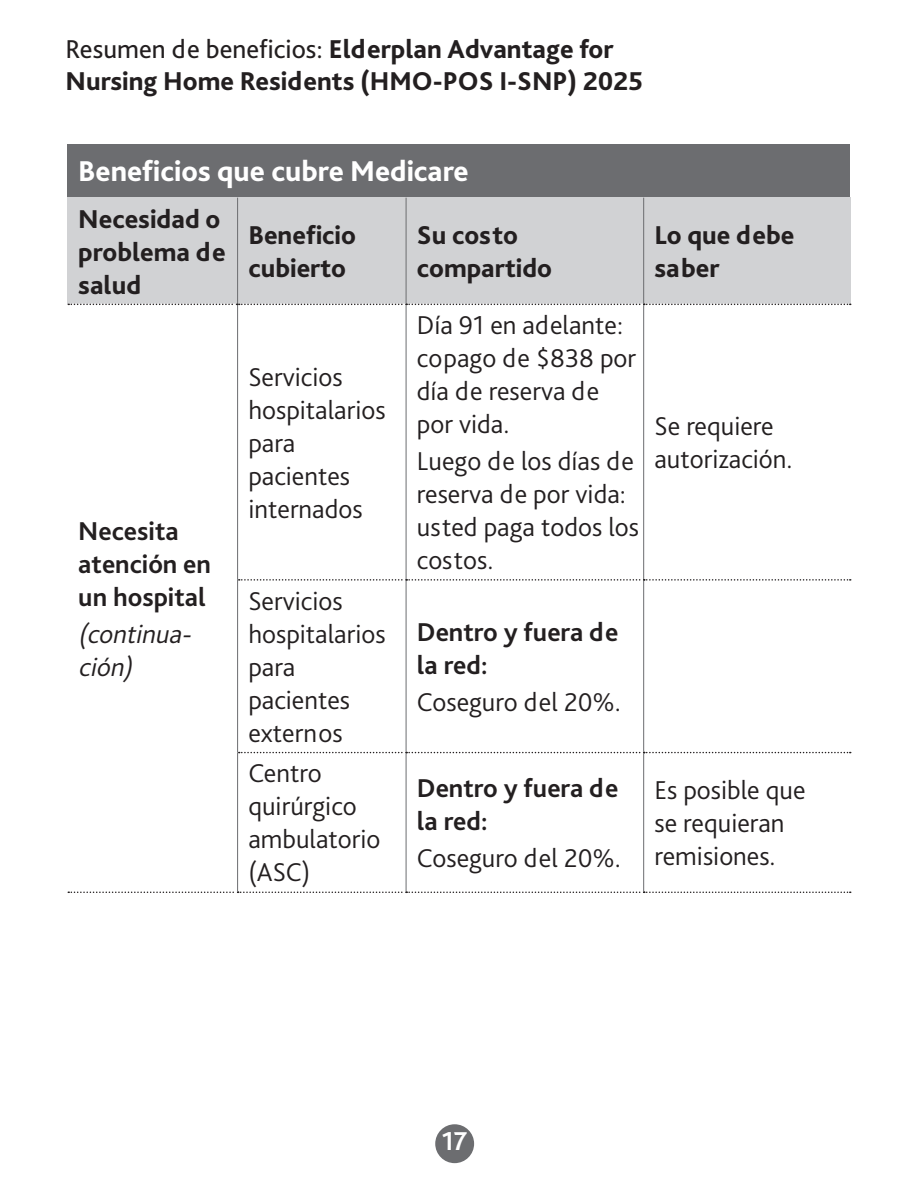
<style>
.page{position:relative;width:918px;height:1188px;background:#fff}
.page>*{position:absolute;margin:0;border:0;box-sizing:border-box;transform-origin:0 0}
.t1{font:800 30px "Bliss Pro";color:#fff}
.t2{font:300 27px/33px "Bliss Pro";color:#231f20}
.t3{font:800 27px/33px "Bliss Pro";color:#231f20}
.t4{font:700 27px/33px "Bliss Pro";color:#231f20}
.t5{font:italic 300 27px/33px "Bliss Pro";color:#231f20}
.t6{font:700 27px "Bliss Pro";color:#fff}
.s1{font-weight:400}
</style>
<div class="page">
<div style="left:435px;top:1124px;width:39px;height:39px;background:#6c6d70;border-radius:50%"></div>
<div style="left:68px;top:144px;width:782px;height:54px;background:#6c6d70"></div>
<div style="left:68px;top:198px;width:170px;height:106px;background:#d1d2d4"></div>
<div style="left:238px;top:198px;width:168px;height:106px;background:#d1d2d4"></div>
<div style="left:406px;top:198px;width:238px;height:106px;background:#d1d2d4"></div>
<div style="left:644px;top:198px;width:206px;height:106px;background:#d1d2d4"></div>
<hr style="left:237px;top:198px;width:1px;height:106px;background:#6c6d70">
<hr style="left:406px;top:198px;width:1px;height:106px;background:#6c6d70">
<hr style="left:643px;top:198px;width:1px;height:106px;background:#6c6d70">
<hr style="left:237px;top:304px;width:1px;height:276px;background:#6c6d70">
<hr style="left:237px;top:580px;width:1px;height:173px;background:#6c6d70">
<hr style="left:237px;top:753px;width:1px;height:139px;background:#6c6d70">
<hr style="left:406px;top:305px;width:1px;height:274px;background:#6c6d70">
<hr style="left:643px;top:305px;width:1px;height:274px;background:#6c6d70">
<hr style="left:406px;top:581px;width:1px;height:171px;background:#6c6d70">
<hr style="left:643px;top:581px;width:1px;height:171px;background:#6c6d70">
<hr style="left:406px;top:753px;width:1px;height:139px;background:#6c6d70">
<hr style="left:643px;top:753px;width:1px;height:139px;background:#6c6d70">
<svg style="left:239px;top:579px;width:612px;height:2px"></svg>
<svg style="left:239px;top:752px;width:612px;height:1px"></svg>
<svg style="left:68px;top:892px;width:783px;height:1px"></svg>
<svg style="left:68px;top:304px;width:783px;height:1px"></svg>
<p class="t3" style="left:66px;top:32px;width:579px;line-height:32.4px"><span class="s1">Resumen de beneficios:</span> Elderplan Advantage for<br>Nursing Home Residents (HMO‑POS I‑SNP) 2025</p>
<p class="t1" style="left:78px;top:153px;width:392px">Beneficios que cubre Medicare</p>
<p class="t3" style="left:78px;top:201px;width:149px">Necesidad o problema de salud</p>
<p class="t3" style="left:248px;top:218px;width:109px">Beneficio cubierto</p>
<p class="t3" style="left:417px;top:218px;width:137px">Su costo compartido</p>
<p class="t3" style="left:654px;top:218px;width:141px">Lo que debe saber</p>
<p class="t4" style="left:78px;top:514px;width:134px">Necesita atención en un hospital</p>
<p class="t5" style="left:78px;top:617px;width:115px">(continua&shy;ción)</p>
<p class="t2" style="left:248px;top:360px;width:139px">Servicios hospitalarios para pacientes internados</p>
<p class="t2" style="left:248px;top:584px;width:139px">Servicios hospitalarios para pacientes externos</p>
<p class="t2" style="left:248px;top:756px;width:134px">Centro quirúrgico ambulatorio (ASC)</p>
<p class="t2" style="left:417px;top:308px;width:221px">Día 91 en adelante: copago de $838 por día de reserva de por vida.</p>
<p class="t2" style="left:417px;top:444px;width:224px">Luego de los días de reserva de por vida: usted paga todos los costos.</p>
<p class="t2" style="left:654px;top:409px;width:140px">Se requiere autorización.</p>
<p class="t4" style="left:417px;top:615px;width:203px">Dentro y fuera de la red:</p>
<p class="t2" style="left:417px;top:684px;width:206px">Coseguro del 20%.</p>
<p class="t4" style="left:417px;top:771px;width:203px">Dentro y fuera de la red:</p>
<p class="t2" style="left:417px;top:841px;width:206px">Coseguro del 20%.</p>
<p class="t2" style="left:654px;top:773px;width:153px">Es posible que se requieran remisiones.</p>
<p class="t6" style="left:442px;top:1125px;width:27px">17</p>
</div>
